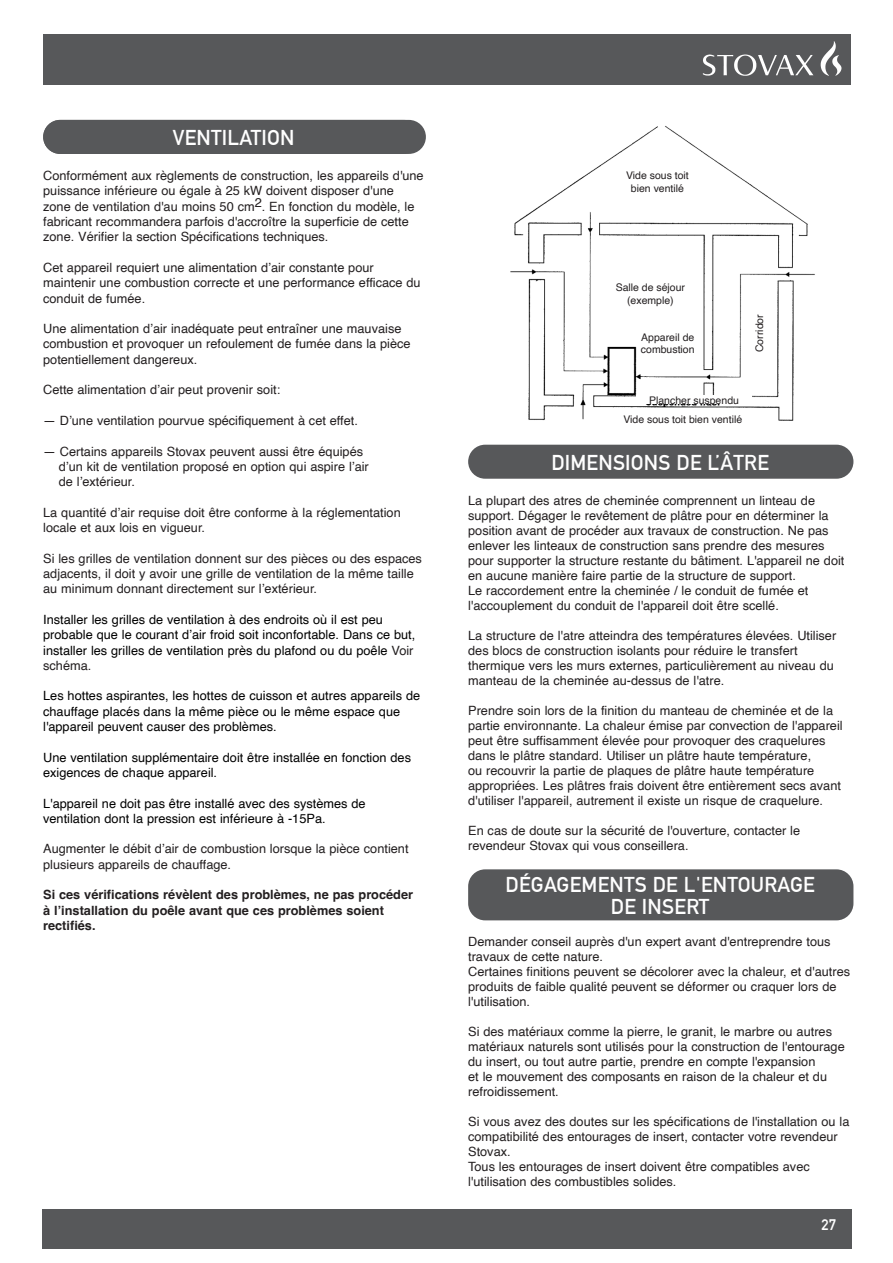
<style>
.page{position:relative;width:893px;height:1263px;background:#fff}
.page>*{position:absolute;margin:0;border:0;box-sizing:border-box;transform-origin:0 0}
.Sub_heading{font:700 21px "DIN Alternate";letter-spacing:.01em;color:#fff}
.t1{font:700 15px "DIN Alternate";color:#fff}
.Body_copy{font:12.75px/15px "Helvetica";color:#231f20}
.TABLES_WORDING{font:12.75px/15.3px "Helvetica";color:#231f20}
.TABLES_WORDING-2{font:12.75px/15.3px "Helvetica";color:#000}
.TABLES_WORDING-3{font:700 12.75px/15.1px "Helvetica";color:#231f20}
.t2{font:10.5px/12.6px "Helvetica";color:#231f20;text-align:center}
.s1{color:#231f20}
</style>
<div class="page">
<div style="left:43px;top:35px;width:807px;height:50px;background:#57585a"></div>
<div style="left:42px;top:1209px;width:809px;height:39px;background:#57585a"></div>
<img style="left:821px;top:41px;width:13px;height:35px">
<div style="left:43px;top:120px;width:383px;height:34px;background:#57585a;border-radius:17px"></div>
<img style="left:510px;top:126px;width:305px;height:295px">
<div style="left:616px;top:165px;width:83px;height:33px;background:#fff"></div>
<div style="left:601px;top:276px;width:99px;height:36px;background:#fff"></div>
<div style="left:745px;top:300px;width:29px;height:67px;background:#fff"></div>
<div style="left:599px;top:411px;width:168px;height:16px;background:#fff"></div>
<div style="left:636px;top:396px;width:116px;height:8px;background:#fff"></div>
<div style="left:615px;top:328px;width:33px;height:17px;background:#fff"></div>
<div style="left:638px;top:328px;width:60px;height:30px;background:#fff"></div>
<div style="left:468px;top:445px;width:385px;height:34px;background:#57585a;border-radius:17px"></div>
<div style="left:468px;top:869px;width:385px;height:51px;background:#57585a;border-radius:17px"></div>
<p class="Sub_heading" style="left:170px;top:120px;width:123px">VENTILATION</p>
<p class="Sub_heading" style="left:173px;top:122px;width:123px">VENTILATION</p>
<p class="TABLES_WORDING" style="left:43px;top:168px;width:382px">Conformément aux règlements de construction, les appareils d'une puissance inférieure ou égale à 25 kW doivent disposer d'une zone de ventilation d'au moins 50 cm2. En fonction du modèle, le fabricant recommandera parfois d'accroître la superficie de cette zone. Vérifier la section Spécifications techniques.</p>
<p class="TABLES_WORDING" style="left:43px;top:260px;width:379px">Cet appareil requiert une alimentation d’air constante pour maintenir une combustion correcte et une performance efficace du conduit de fumée.</p>
<p class="TABLES_WORDING" style="left:43px;top:321px;width:369px">Une alimentation d’air inadéquate peut entraîner une mauvaise combustion et provoquer un refoulement de fumée dans la pièce potentiellement dangereux.</p>
<p class="TABLES_WORDING" style="left:43px;top:383px;width:239px">Cette alimentation d’air peut provenir soit:</p>
<p class="TABLES_WORDING" style="left:43px;top:413px;width:316px">— D’une ventilation pourvue spécifiquement à cet effet.</p>
<p class="TABLES_WORDING" style="left:59px;top:444px;width:312px;text-indent:-16px">— Certains appareils Stovax peuvent aussi être équipés d’un kit de ventilation proposé en option qui aspire l’air de l’extérieur.</p>
<p class="TABLES_WORDING" style="left:43px;top:505px;width:359px">La quantité d’air requise doit être conforme à la réglementation locale et aux lois en vigueur.</p>
<p class="TABLES_WORDING" style="left:43px;top:551px;width:380px">Si les grilles de ventilation donnent sur des pièces ou des espaces adjacents, il doit y avoir une grille de ventilation de la même taille au minimum donnant directement sur l’extérieur.</p>
<p class="TABLES_WORDING-2" style="left:43px;top:612px;width:374px">Installer les grilles de ventilation à des endroits où il est peu probable que le courant d’air froid soit inconfortable. Dans ce but, installer les grilles de ventilation près du plafond ou du poêle <span class="s1">Voir schéma.</span></p>
<p class="TABLES_WORDING-2" style="left:43px;top:689px;width:379px">Les hottes aspirantes, les hottes de cuisson et autres appareils de</p>
<p class="TABLES_WORDING-2" style="left:43px;top:704px;width:358px">chauffage placés dans la même pièce ou le même espace que l'appareil peuvent causer des problèmes.</p>
<p class="TABLES_WORDING-2" style="left:43px;top:750px;width:369px">Une ventilation supplémentaire doit être installée en fonction des exigences de chaque appareil.</p>
<p class="TABLES_WORDING-2" style="left:43px;top:796px;width:324px">L'appareil ne doit pas être installé avec des systèmes de ventilation dont la pression est inférieure à -15Pa.</p>
<p class="TABLES_WORDING" style="left:43px;top:842px;width:367px">Augmenter le débit d’air de combustion lorsque la pièce contient plusieurs appareils de chauffage.</p>
<p class="TABLES_WORDING-3" style="left:43px;top:889px;width:371px">Si ces vérifications révèlent des problèmes, ne pas procéder à l’installation du poêle avant que ces problèmes soient rectifiés.</p>
<p class="t2" style="left:626px;top:169px;width:64px">Vide sous toit bien ventilé</p>
<p class="t2" style="left:616px;top:282px;width:71px">Salle de séjour (exemple)</p>
<p class="t2" style="left:641px;top:331px;width:55px;text-align:left">Appareil de combustion</p>
<p class="t2" style="left:753px;top:352px;width:39px;rotate:-90deg">Corridor</p>
<p class="t2" style="left:649px;top:394px;width:91px">Plancher suspendu</p>
<p class="t2" style="left:623px;top:413px;width:120px">Vide sous toit bien ventilé</p>
<p class="Sub_heading" style="left:551px;top:446px;width:219px">DIMENSIONS DE L’ÂTRE</p>
<p class="Body_copy" style="left:468px;top:493px;width:378px">La plupart des atres de cheminée comprennent un linteau de support. Dégager le revêtement de plâtre pour en déterminer la position avant de procéder aux travaux de construction. Ne pas enlever les linteaux de construction sans prendre des mesures pour supporter la structure restante du bâtiment. L'appareil ne doit en aucune manière faire partie de la structure de support.</p>
<p class="Body_copy" style="left:468px;top:583px;width:342px">Le raccordement entre la cheminée / le conduit de fumée et l'accouplement du conduit de l'appareil doit être scellé.</p>
<p class="Body_copy" style="left:468px;top:628px;width:370px">La structure de l'atre atteindra des températures élevées. Utiliser des blocs de construction isolants pour réduire le transfert thermique vers les murs externes, particulièrement au niveau du manteau de la cheminée au-dessus de l'atre.</p>
<p class="Body_copy" style="left:468px;top:703px;width:376px">Prendre soin lors de la finition du manteau de cheminée et de la partie environnante. La chaleur émise par convection de l'appareil peut être suffisamment élevée pour provoquer des craquelures dans le plâtre standard. Utiliser un plâtre haute température,<br>ou recouvrir la partie de plaques de plâtre haute température appropriées. Les plâtres frais doivent être entièrement secs avant d'utiliser l'appareil, autrement il existe un risque de craquelure.</p>
<p class="Body_copy" style="left:468px;top:823px;width:333px">En cas de doute sur la sécurité de l'ouverture, contacter le revendeur Stovax qui vous conseillera.</p>
<p class="Sub_heading" style="left:506px;top:868px;width:311px">DÉGAGEMENTS DE L'ENTOURAGE</p>
<p class="Sub_heading" style="left:611px;top:891px;width:100px">DE INSERT</p>
<p class="Body_copy" style="left:468px;top:935px;width:364px">Demander conseil auprès d'un expert avant d'entreprendre tous travaux de cette nature.</p>
<p class="Body_copy" style="left:468px;top:965px;width:383px">Certaines finitions peuvent se décolorer avec la chaleur, et d'autres produits de faible qualité peuvent se déformer ou craquer lors de l'utilisation.</p>
<p class="Body_copy" style="left:468px;top:1025px;width:378px">Si des matériaux comme la pierre, le granit, le marbre ou autres matériaux naturels sont utilisés pour la construction de l'entourage du insert, ou tout autre partie, prendre en compte l'expansion<br>et le mouvement des composants en raison de la chaleur et du refroidissement.</p>
<p class="Body_copy" style="left:468px;top:1115px;width:383px">Si vous avez des doutes sur les spécifications de l'installation ou la compatibilité des entourages de insert, contacter votre revendeur<br>Stovax.</p>
<p class="Body_copy" style="left:468px;top:1160px;width:343px">Tous les entourages de insert doivent être compatibles avec l'utilisation des combustibles solides.</p>
<p class="t1" style="left:821px;top:1213px;width:16px">27</p>
</div>
